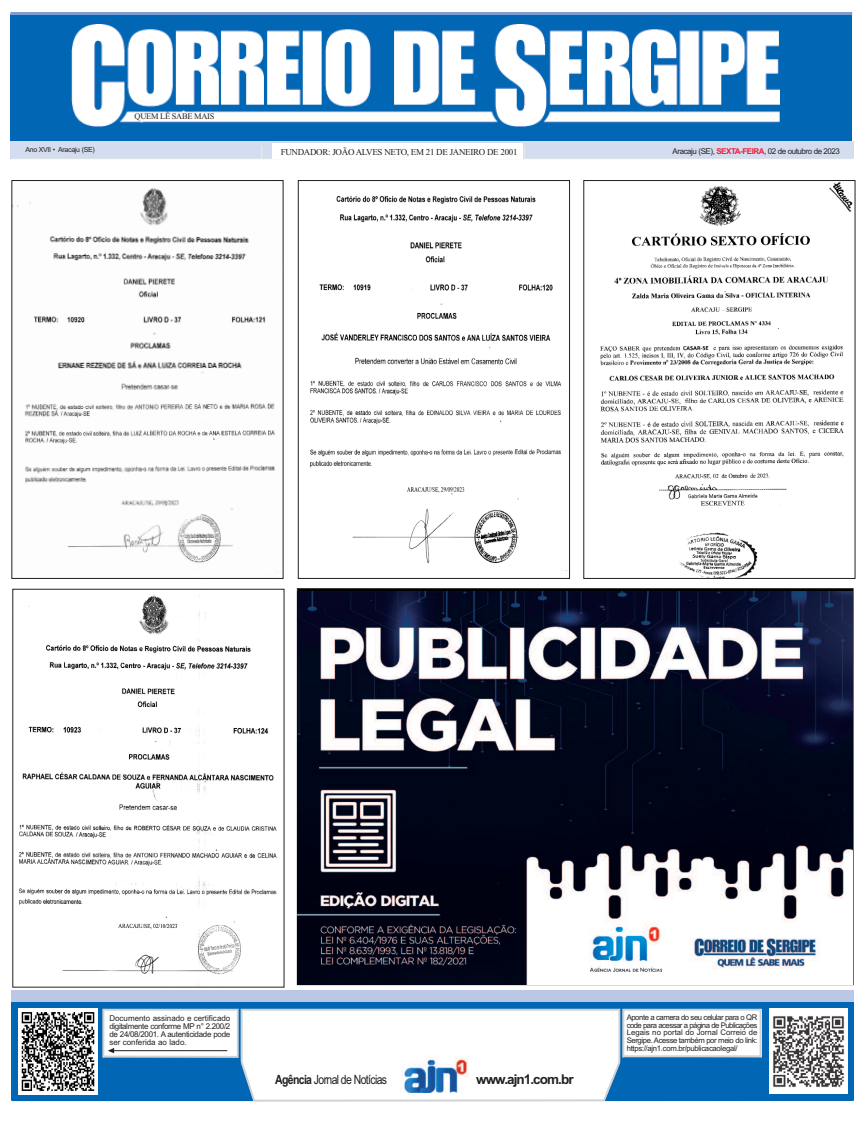
<style>
.page{position:relative;width:865px;height:1123px;background:#fff}
.page>*{position:absolute;margin:0;border:0;box-sizing:border-box;transform-origin:0 0}
.t1{font:700 13.5px "Arial";letter-spacing:-.07em;color:#231f20}
.t2{font:12.8px "Arial Narrow";letter-spacing:-.05em;color:#231f20}
.t3{font:9px "Times New Roman";letter-spacing:-.035em;color:#231f20}
.t4{font:8.4px "Times New Roman";letter-spacing:-.035em;color:#231f20}
.t5{font:8px/8px "Arial";letter-spacing:-.035em;color:#231f20;text-align:justify}
.t6{font:8px "Arial";letter-spacing:-.055em;color:#231f20}
.t7{font:7.8px/7.8px "Arial";letter-spacing:-.04em;color:#231f20;text-align:justify}
.t8{font:7px "Arial";letter-spacing:-.04em;color:#231f20}
.s1{font-weight:700;color:#ed1a3a}
.s2{font-weight:700}
</style>
<div class="page">
<div style="left:10px;top:14px;width:842px;height:126px;background:#0166b3"></div>
<img style="left:71px;top:25px;width:708px;height:101px">
<hr style="left:10px;top:12px;width:842px;height:3px;background:#7e9ed2">
<div style="left:10px;top:141px;width:843px;height:17px;background:#d4ddef"></div>
<hr style="left:11px;top:158px;width:842px;height:1px;background:#e7e8e9">
<div style="left:273px;top:143px;width:250px;height:15px;background:#fff"></div>
<svg style="left:261px;top:146px;width:2px;height:12px"></svg>
<svg style="left:524px;top:146px;width:1px;height:12px"></svg>
<div style="left:11px;top:990px;width:842px;height:12px;background:#bac8e6"></div>
<svg style="left:11px;top:1054px;width:843px;height:48px"></svg>
<div style="left:11px;top:1002px;width:92px;height:98px;background:#0166b3"></div>
<div style="left:102px;top:1002px;width:663px;height:7px;background:#0166b3"></div>
<hr style="left:102px;top:1009px;width:2px;height:48px;background:#d1d2d4">
<hr style="left:237px;top:1009px;width:2px;height:48px;background:#d1d2d4">
<hr style="left:241px;top:1010px;width:2px;height:51px;background:#d1d2d4">
<hr style="left:104px;top:1009px;width:657px;height:2px;background:#d1d2d4">
<img style="left:19px;top:1008px;width:78px;height:40px">
<div style="left:761px;top:1002px;width:92px;height:98px;background:#0166b3"></div>
<hr style="left:759px;top:1009px;width:2px;height:48px;background:#d1d2d4">
<div style="left:769px;top:1008px;width:78px;height:86px;background:#fff"></div>
<img style="left:773px;top:1016px;width:71px;height:32px">
<svg style="left:11px;top:1048px;width:842px;height:53px"></svg>
<hr style="left:239px;top:1008px;width:2px;height:57px;background:#0166b3">
<hr style="left:618px;top:1009px;width:2px;height:54px;background:#d1d2d4">
<hr style="left:622px;top:1010px;width:2px;height:47px;background:#d1d2d4">
<hr style="left:620px;top:1007px;width:2px;height:57px;background:#0166b3">
<img style="left:298px;top:591px;width:554px;height:393px">
<img style="left:13px;top:188px;width:264px;height:385px">
<div style="left:11px;top:180px;width:272px;height:399px;border:1px solid #231f20"></div>
<img style="left:310px;top:196px;width:258px;height:375px">
<div style="left:298px;top:180px;width:272px;height:399px;border:1px solid #231f20"></div>
<img style="left:600px;top:182px;width:253px;height:395px">
<div style="left:583px;top:180px;width:272px;height:399px;border:1px solid #231f20"></div>
<img style="left:18px;top:595px;width:259px;height:380px">
<p class="t4" style="left:135px;top:111px;width:81px">QUEM LÊ SABE MAIS</p>
<p class="t8" style="left:25px;top:146px;width:71px">Ano XVII • Aracaju (SE)</p>
<p class="t3" style="left:281px;top:146px;width:238px">FUNDADOR: JOÃO ALVES NETO, EM 21 DE JANEIRO DE 2001</p>
<p class="t6" style="left:672px;top:146px;width:169px">Aracaju (SE), <span class="s1">SEXTA-FEIRA,</span> 02 de outubro de 2023</p>
<p class="t5" style="left:109px;top:1014px;width:122px">Documento assinado e certificado digitalmente conforme MP n° 2.200/2 de 24/08/2001. A autenticidade pode ser conferida ao lado.</p>
<p class="t7" style="left:626px;top:1013px;width:132px">Aponte a camera do seu celular para o QR code para acessar a página de Publicações Legais no portal do Jornal Correio de Sergipe. Acesse também por meio do link: https://ajn1.com.br/publicacaolegal/</p>
<h2 class="t2" style="left:275px;top:1072px;width:113px"><span class="s2">Agência</span> Jornal de Notícias</h2>
<h1 class="t1" style="left:476px;top:1071px;width:99px">www.ajn1.com.br</h1>
</div>
